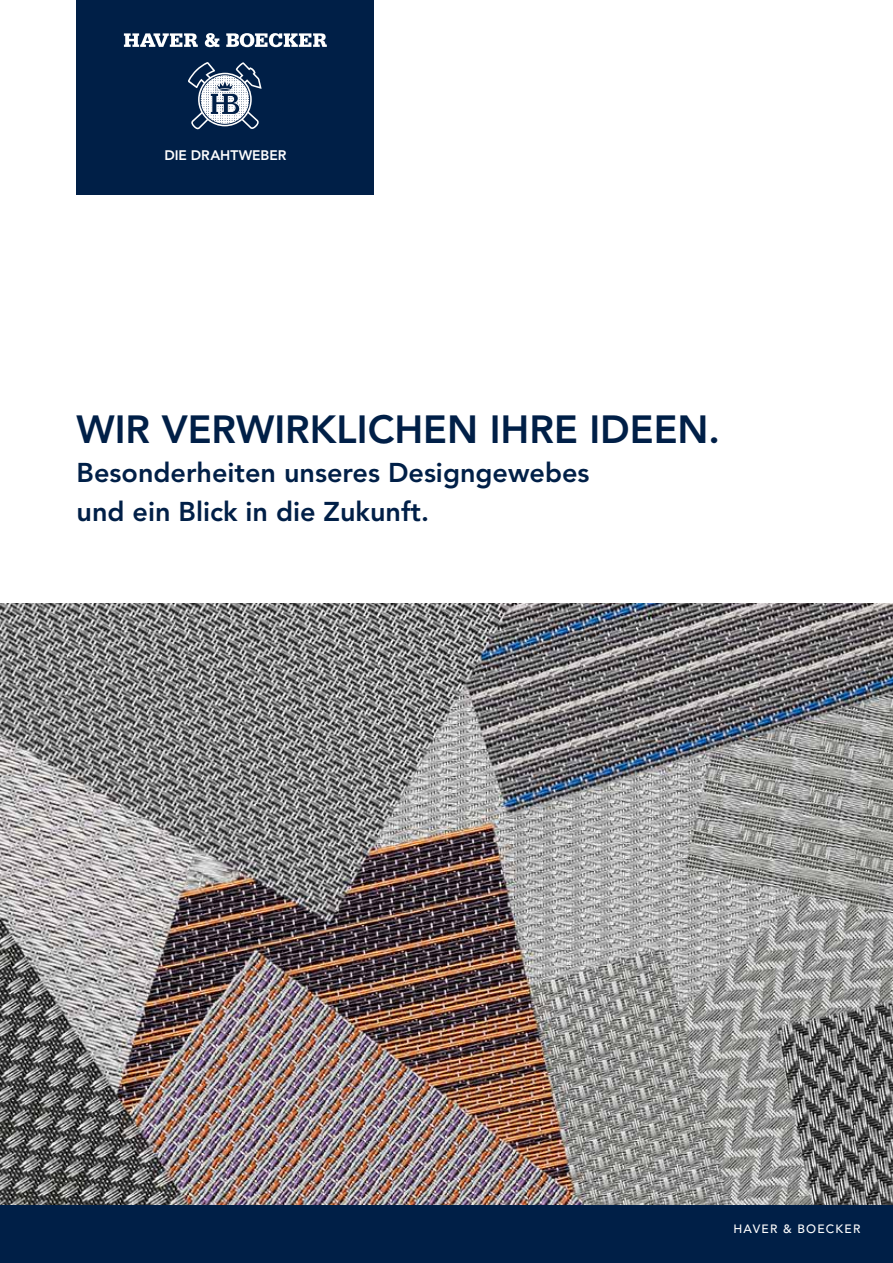
<style>
.page{position:relative;width:893px;height:1263px;background:#fff}
.page>*{position:absolute;margin:0;border:0;box-sizing:border-box;transform-origin:0 0}
.t1{font:800 39px "Avenir LT Std";color:#001f47}
.t2{font:800 27px/39px "Avenir LT Std";color:#001f47}
.t3{font:800 13.8px "Avenir LT Std";letter-spacing:-.005em;color:#fff}
.t4{font:500 12px "Avenir LT Std";letter-spacing:.1em;color:#fff}
</style>
<div class="page">
<img style="left:0;top:604px;width:893px;height:601px">
<div style="left:77px;top:0;width:297px;height:195px;background:#001f47"></div>
<svg style="left:188px;top:62px;width:74px;height:68px"></svg>
<svg style="left:124px;top:33px;width:74px;height:14px"></svg>
<svg style="left:205px;top:33px;width:14px;height:14px"></svg>
<svg style="left:226px;top:33px;width:101px;height:14px"></svg>
<div style="left:0;top:1205px;width:893px;height:58px;background:#001f47"></div>
<p class="t3" style="left:164px;top:147px;width:124px">DIE DRAHTWEBER</p>
<h1 class="t1" style="left:77px;top:406px;width:645px">WIR VERWIRKLICHEN IHRE IDEEN.</h1>
<p class="t2" style="left:77px;top:453px;width:514px">Besonderheiten unseres Designgewebes und ein Blick in die Zukunft.</p>
<p class="t4" style="left:733px;top:1222px;width:128px">HAVER &amp; BOECKER</p>
</div>
